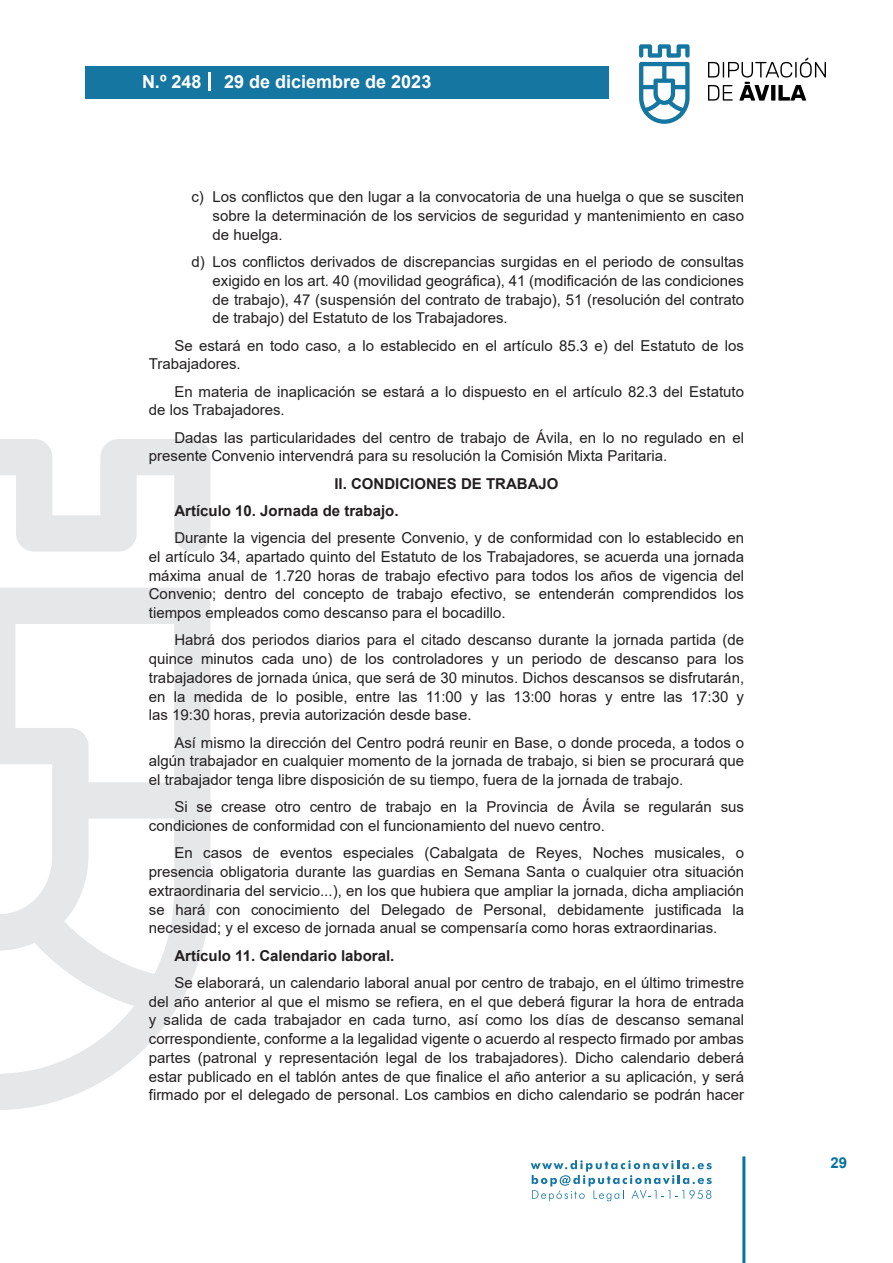
<style>
.page{position:relative;width:893px;height:1263px;background:#fff}
.page>*{position:absolute;margin:0;border:0;box-sizing:border-box;transform-origin:0 0}
.t1{font:700 18px "Arial";color:#fff}
.texto_normal{font:15px/18.8px "Arial";color:#231f20;text-align:justify}
.texto_normal-2{font:700 15px "Arial";color:#231f20}
.texto_centrado{font:700 15px "Arial";color:#231f20}
.t2{font:700 15px "Arial";color:#04739f}
</style>
<div class="page">
<svg style="left:531px;top:1160px;width:181px;height:41px"></svg>
<div style="left:85px;top:66px;width:523px;height:33px;background:#1676a2"></div>
<svg style="left:639px;top:44px;width:51px;height:80px"></svg>
<svg style="left:708px;top:58px;width:118px;height:43px"></svg>
<hr style="left:742px;top:1156px;width:3px;height:107px;background:#04739f">
<svg style="left:208px;top:72px;width:2px;height:18px"></svg>
<svg style="left:0;top:439px;width:211px;height:671px"></svg>
<p class="t1" style="left:142px;top:69px;width:61px">N.º 248</p>
<p class="t1" style="left:224px;top:69px;width:209px">29 de diciembre de 2023</p>
<p class="texto_normal" style="left:213px;top:188px;width:533px;text-indent:-21px">c) Los conflictos que den lugar a la convocatoria de una huelga o que se susciten sobre la determinación de los servicios de seguridad y mantenimiento en caso de huelga.</p>
<p class="texto_normal" style="left:213px;top:252px;width:533px;text-indent:-21px">d) Los conflictos derivados de discrepancias surgidas en el periodo de consultas exigido en los art. 40 (movilidad geográfica), 41 (modificación de las condiciones de trabajo), 47 (suspensión del contrato de trabajo), 51 (resolución del contrato de trabajo) del Estatuto de los Trabajadores.</p>
<p class="texto_normal" style="left:149px;top:336px;width:597px;text-indent:26px">Se estará en todo caso, a lo establecido en el artículo 85.3 e) del Estatuto de los<br>Trabajadores.</p>
<p class="texto_normal" style="left:149px;top:382px;width:597px;text-indent:26px">En materia de inaplicación se estará a lo dispuesto en el artículo 82.3 del Estatuto de los Trabajadores.</p>
<p class="texto_normal" style="left:149px;top:428px;width:597px;text-indent:26px">Dadas las particularidades del centro de trabajo de Ávila, en lo no regulado en el presente Convenio intervendrá para su resolución la Comisión Mixta Paritaria.</p>
<p class="texto_centrado" style="left:334px;top:473px;width:226px">II. CONDICIONES DE TRABAJO</p>
<p class="texto_normal-2" style="left:174px;top:500px;width:226px">Artículo 10. Jornada de trabajo.</p>
<p class="texto_normal" style="left:149px;top:528px;width:597px;text-indent:26px">Durante la vigencia del presente Convenio, y de conformidad con lo establecido en el artículo 34, apartado quinto del Estatuto de los Trabajadores, se acuerda una jornada máxima anual de 1.720 horas de trabajo efectivo para todos los años de vigencia del Convenio; dentro del concepto de trabajo efectivo, se entenderán comprendidos los tiempos empleados como descanso para el bocadillo.</p>
<p class="texto_normal" style="left:149px;top:631px;width:597px;text-indent:26px">Habrá dos periodos diarios para el citado descanso durante la jornada partida (de quince minutos cada uno) de los controladores y un periodo de descanso para los trabajadores de jornada única, que será de 30 minutos. Dichos descansos se disfrutarán, en la medida de lo posible, entre las 11:00 y las 13:00 horas y entre las 17:30 y las 19:30 horas, previa autorización desde base.</p>
<p class="texto_normal" style="left:149px;top:733px;width:597px;text-indent:26px">Así mismo la dirección del Centro podrá reunir en Base, o donde proceda, a todos o algún trabajador en cualquier momento de la jornada de trabajo, si bien se procurará que el trabajador tenga libre disposición de su tiempo, fuera de la jornada de trabajo.</p>
<p class="texto_normal" style="left:149px;top:798px;width:597px;text-indent:26px">Si se crease otro centro de trabajo en la Provincia de Ávila se regularán sus condiciones de conformidad con el funcionamiento del nuevo centro.</p>
<p class="texto_normal" style="left:149px;top:844px;width:597px;text-indent:26px">En casos de eventos especiales (Cabalgata de Reyes, Noches musicales, o presencia obligatoria durante las guardias en Semana Santa o cualquier otra situación extraordinaria del servicio...), en los que hubiera que ampliar la jornada, dicha ampliación se hará con conocimiento del Delegado de Personal, debidamente justificada la necesidad; y el exceso de jornada anual se compensaría como horas extraordinarias.</p>
<p class="texto_normal-2" style="left:174px;top:945px;width:222px">Artículo 11. Calendario laboral.</p>
<p class="texto_normal" style="left:149px;top:973px;width:597px;text-indent:26px">Se elaborará, un calendario laboral anual por centro de trabajo, en el último trimestre del año anterior al que el mismo se refiera, en el que deberá figurar la hora de entrada y salida de cada trabajador en cada turno, así como los días de descanso semanal correspondiente, conforme a la legalidad vigente o acuerdo al respecto firmado por ambas partes (patronal y representación legal de los trabajadores). Dicho calendario deberá estar publicado en el tablón antes de que finalice el año anterior a su aplicación, y será firmado por el delegado de personal. Los cambios en dicho calendario se podrán hacer</p>
<p class="t2" style="left:831px;top:1152px;width:18px">29</p>
</div>
